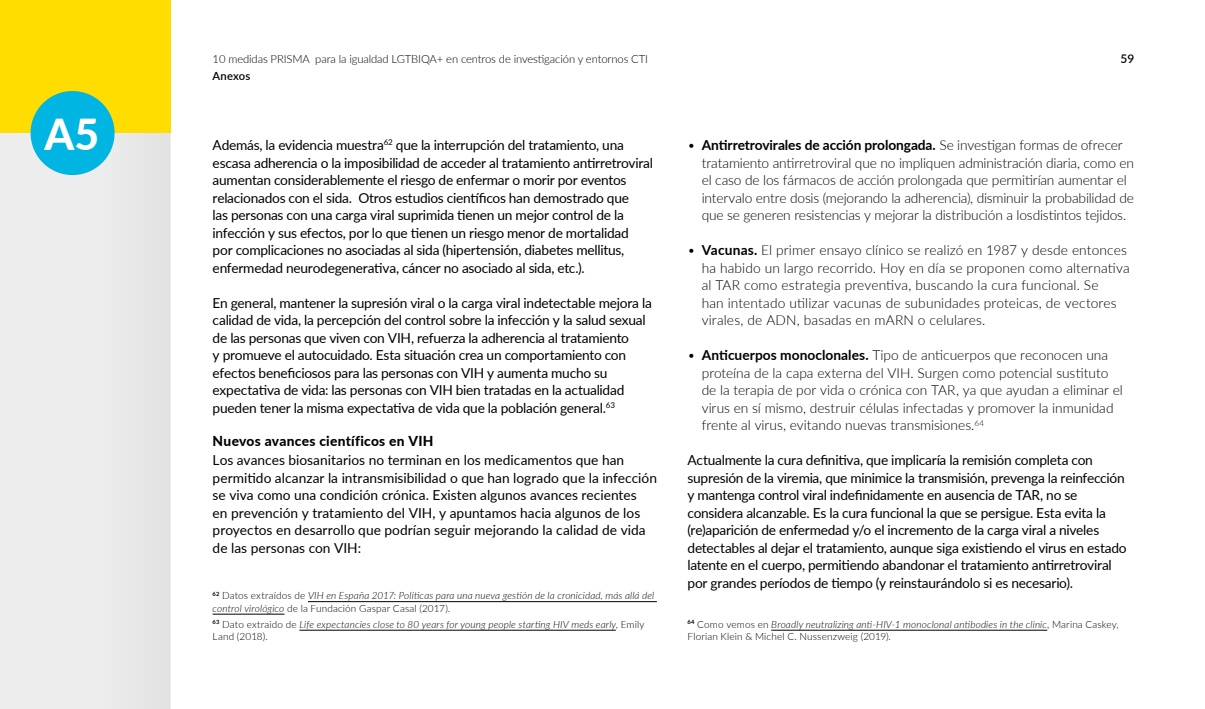
<style>
.page{position:relative;width:1205px;height:709px;background:#fff}
.page>*{position:absolute;margin:0;border:0;box-sizing:border-box;transform-origin:0 0}
.t1{font:800 42.62px "Lato";color:#fff}
.texto{font:13.75px/17.5px "Lato";letter-spacing:-.015em;color:#000}
.t2{font:300 13.75px/17.5px "Lato";color:#000}
.subtitulo{font:800 13.75px "Lato";letter-spacing:.02em;color:#000}
.t3{font:600 11.88px "Lato";color:#000}
.t4{font:300 11.25px "Lato";letter-spacing:-.01em;color:#000}
.t5{font:600 11.25px "Lato";letter-spacing:.01em;color:#000}
.pie_de_pagina{font:italic 300 10px/12.5px "Lato";letter-spacing:.015em;color:#000}
.pie_de_pagina-2{font:300 10px/12.5px "Lato";letter-spacing:.015em;color:#000}
.s1{font-weight:700}
.s2{font-style:normal}
.s3{font-style:italic}
</style>
<div class="page">
<div style="left:0;top:0;width:170px;height:709px;background:#ededed"></div>
<div style="left:99px;top:0;width:71px;height:709px;background:#e8e8e8"></div>
<div style="left:0;top:0;width:170px;height:133px;background:#fd0"></div>
<div style="left:31px;top:91px;width:84px;height:84px;background:#00b5e2;border-radius:50%"></div>
<hr style="left:308px;top:601px;width:349px;height:1px;background:#000">
<hr style="left:213px;top:614px;width:71px;height:1px;background:#000">
<hr style="left:299px;top:630px;width:317px;height:1px;background:#000">
<hr style="left:771px;top:630px;width:276px;height:1px;background:#000">
<p class="t1" style="left:44px;top:103px;width:56px">A5</p>
<p class="t4" style="left:213px;top:51px;width:437px">10 medidas PRISMA para la igualdad LGTBIQA+ en centros de investigación y entornos CTI</p>
<p class="t3" style="left:1120px;top:50px;width:15px">59</p>
<p class="t5" style="left:213px;top:68px;width:39px">Anexos</p>
<p class="texto" style="left:213px;top:136px;width:442px">Además, la evidencia muestra<sup>62</sup> que la interrupción del tratamiento, una escasa adherencia o la imposibilidad de acceder al tratamiento antirretroviral aumentan considerablemente el riesgo de enfermar o morir por eventos relacionados con el sida. Otros estudios científicos han demostrado que<br>las personas con una carga viral suprimida tienen un mejor control de la infección y sus efectos, por lo que tienen un riesgo menor de mortalidad<br>por complicaciones no asociadas al sida (hipertensión, diabetes mellitus, enfermedad neurodegenerativa, cáncer no asociado al sida, etc.).</p>
<p class="texto" style="left:213px;top:293px;width:441px">En general, mantener la supresión viral o la carga viral indetectable mejora la calidad de vida, la percepción del control sobre la infección y la salud sexual de las personas que viven con VIH, refuerza la adherencia al tratamiento<br>y promueve el autocuidado. Esta situación crea un comportamiento con efectos beneficiosos para las personas con VIH y aumenta mucho su expectativa de vida: las personas con VIH bien tratadas en la actualidad pueden tener la misma expectativa de vida que la población general.<sup>63</sup></p>
<p class="subtitulo" style="left:213px;top:431px;width:222px">Nuevos avances científicos en VIH</p>
<p class="texto" style="left:213px;top:451px;width:446px">Los avances biosanitarios no terminan en los medicamentos que han permitido alcanzar la intransmisibilidad o que han logrado que la infección se viva como una condición crónica. Existen algunos avances recientes<br>en prevención y tratamiento del VIH, y apuntamos hacia algunos de los proyectos en desarrollo que podrían seguir mejorando la calidad de vida de las personas con VIH:</p>
<p class="t2" style="left:702px;top:136px;width:434px;text-indent:-14px">• <span class="s1">Antirretrovirales de acción prolongada.</span> Se investigan formas de ofrecer tratamiento antirretroviral que no impliquen administración diaria, como en el caso de los fármacos de acción prolongada que permitirían aumentar el intervalo entre dosis (mejorando la adherencia), disminuir la probabilidad de que se generen resistencias y mejorar la distribución a losdistintos tejidos.</p>
<p class="t2" style="left:702px;top:241px;width:429px;text-indent:-14px">• <span class="s1">Vacunas.</span> El primer ensayo clínico se realizó en 1987 y desde entonces ha habido un largo recorrido. Hoy en día se proponen como alternativa al TAR como estrategia preventiva, buscando la cura funcional. Se<br>han intentado utilizar vacunas de subunidades proteicas, de vectores virales, de ADN, basadas en mARN o celulares.</p>
<p class="t2" style="left:702px;top:346px;width:423px;text-indent:-14px">• <span class="s1">Anticuerpos monoclonales.</span> Tipo de anticuerpos que reconocen una proteína de la capa externa del VIH. Surgen como potencial sustituto de la terapia de por vida o crónica con TAR, ya que ayudan a eliminar el virus en sí mismo, destruir células infectadas y promover la inmunidad frente al virus, evitando nuevas transmisiones.<sup>64</sup></p>
<p class="texto" style="left:687px;top:451px;width:441px">Actualmente la cura definitiva, que implicaría la remisión completa con supresión de la viremia, que minimice la transmisión, prevenga la reinfección y mantenga control viral indefinidamente en ausencia de TAR, no se considera alcanzable. Es la cura funcional la que se persigue. Esta evita la (re)aparición de enfermedad y/o el incremento de la carga viral a niveles detectables al dejar el tratamiento, aunque siga existiendo el virus en estado latente en el cuerpo, permitiendo abandonar el tratamiento antirretroviral por grandes períodos de tiempo (y reinstaurándolo si es necesario).</p>
<p class="pie_de_pagina" style="left:213px;top:589px;width:443px"><sup>62</sup> <span class="s2">Datos extraídos de</span> VIH en España 2017: Políticas para una nueva gestión de la cronicidad, más allá del control virológico <span class="s2">de la Fundación Gaspar Casal (2017).</span></p>
<p class="pie_de_pagina" style="left:213px;top:617px;width:433px"><sup>63</sup> <span class="s2">Dato extraido de</span> Life expectancies close to 80 years for young people starting HIV meds early<span class="s2">, Emily<br>Land (2018).</span></p>
<p class="pie_de_pagina-2" style="left:687px;top:617px;width:433px"><sup>64</sup> Como vemos en <span class="s3">Broadly neutralizing anti-HIV-1 monoclonal antibodies in the clinic</span>, Marina Caskey,<br>Florian Klein &amp; Michel C. Nussenzweig (2019).</p>
</div>
